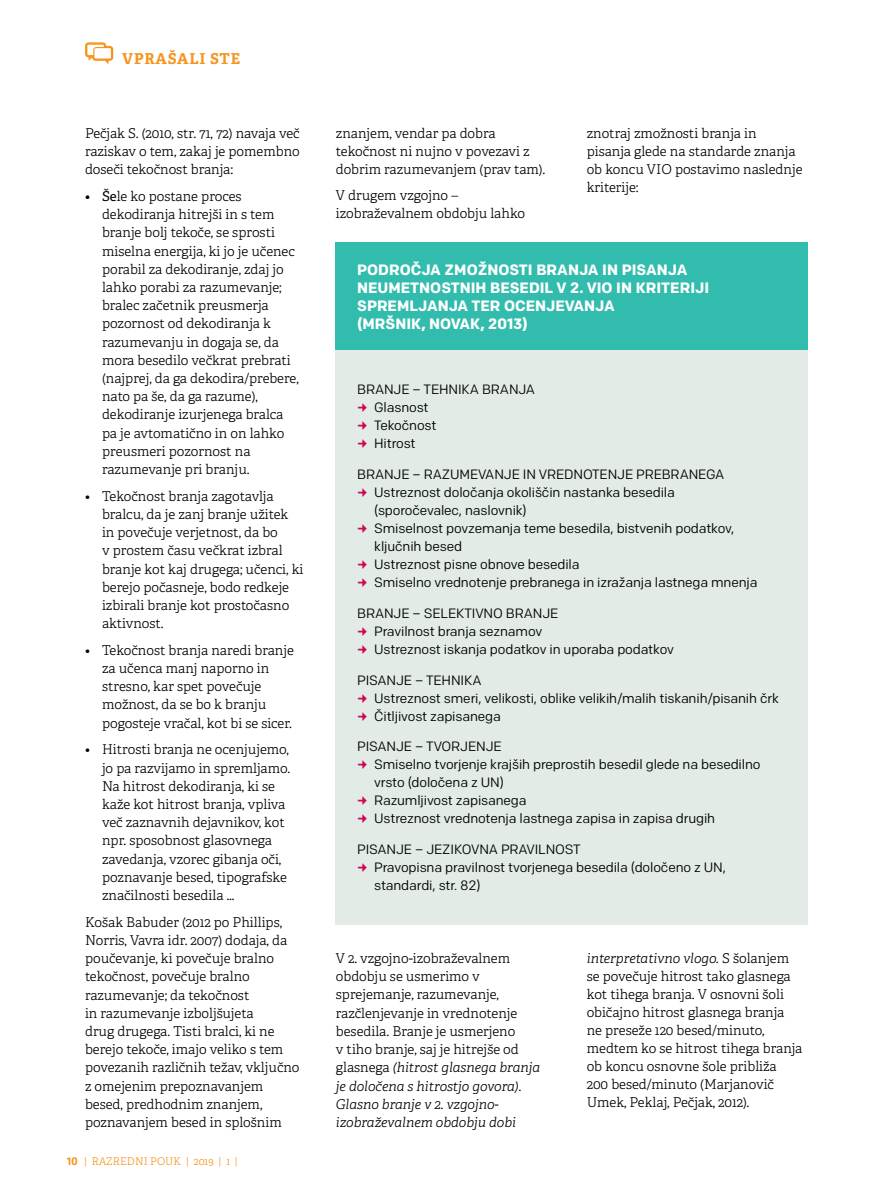
<style>
.page{position:relative;width:893px;height:1191px;background:#fff}
.page>*{position:absolute;margin:0;border:0;box-sizing:border-box;transform-origin:0 0}
.t1{font:700 15px/18px "Chrono";color:#fff}
.t2{font:700 15px "Adelle";letter-spacing:.05em;color:#f7941e}
.t3{font:300 13.5px/18.1px "Adelle";color:#000}
.t4{font:13.5px/18px "Chrono";letter-spacing:-.01em;color:#000}
.t5{font:300 10.5px "Adelle";color:#f7941e}
.s1{font-weight:400}
.s2{font-family:"Adelle Sans";font-weight:700}
.s3{font-style:italic}
</style>
<div class="page">
<div style="left:336px;top:242px;width:472px;height:108px;background:#32bcad"></div>
<div style="left:336px;top:350px;width:472px;height:574px;background:#e3ebe6"></div>
<svg style="left:85px;top:42px;width:28px;height:22px"></svg>
<p class="t2" style="left:122px;top:49px;width:119px">VPRAŠALI STE</p>
<p class="t3" style="left:85px;top:124px;width:216px;text-align:justify">Pečjak S. (2010, str. 71, 72) navaja več raziskav o tem, zakaj je pomembno doseči tekočnost branja:</p>
<p class="t3" style="left:102px;top:187px;width:198px;text-indent:-17px"><span class="s1">• Še</span>le ko postane proces dekodiranja hitrejši in s tem branje bolj tekoče, se sprosti miselna energija, ki jo je učenec porabil za dekodiranje, zdaj jo lahko porabi za razumevanje; bralec začetnik preusmerja pozornost od dekodiranja k razumevanju in dogaja se, da mora besedilo večkrat prebrati (najprej, da ga dekodira/prebere, nato pa še, da ga razume), dekodiranje izurjenega bralca pa je avtomatično in on lahko preusmeri pozornost na razumevanje pri branju.</p>
<p class="t3" style="left:102px;top:487px;width:203px;text-indent:-17px">• Tekočnost branja zagotavlja bralcu, da je zanj branje užitek in povečuje verjetnost, da bo<br>v prostem času večkrat izbral branje kot kaj drugega; učenci, ki berejo počasneje, bodo redkeje izbirali branje kot prostočasno aktivnost.</p>
<p class="t3" style="left:102px;top:641px;width:193px;text-indent:-17px">• Tekočnost branja naredi branje za učenca manj naporno in stresno, kar spet povečuje možnost, da se bo k branju pogosteje vračal, kot bi se sicer.</p>
<p class="t3" style="left:102px;top:740px;width:190px;text-indent:-17px">• Hitrosti branja ne ocenjujemo, jo pa razvijamo in spremljamo.<br>Na hitrost dekodiranja, ki se kaže kot hitrost branja, vpliva več zaznavnih dejavnikov, kot npr. sposobnost glasovnega zavedanja, vzorec gibanja oči, poznavanje besed, tipografske značilnosti besedila …</p>
<p class="t3" style="left:85px;top:913px;width:216px">Košak Babuder (2012 po Phillips,<br>Norris, Vavra idr. 2007) dodaja, da poučevanje, ki povečuje bralno tekočnost, povečuje bralno razumevanje; da tekočnost<br>in razumevanje izboljšujeta<br>drug drugega. Tisti bralci, ki ne berejo tekoče, imajo veliko s tem povezanih različnih težav, vključno z omejenim prepoznavanjem besed, predhodnim znanjem, poznavanjem besed in splošnim</p>
<p class="t5" style="left:67px;top:1154px;width:173px"><span class="s2">10</span> | RAZREDNI POUK | 2019 | 1 |</p>
<p class="t3" style="left:336px;top:124px;width:211px">znanjem, vendar pa dobra tekočnost ni nujno v povezavi z dobrim razumevanjem (prav tam).</p>
<p class="t3" style="left:336px;top:187px;width:191px">V drugem vzgojno – izobraževalnem obdobju lahko</p>
<p class="t3" style="left:587px;top:124px;width:217px">znotraj zmožnosti branja in pisanja glede na standarde znanja ob koncu VI O postavimo naslednje kriterije:</p>
<p class="t1" style="left:357px;top:260px;width:12px">POD</p>
<p class="t1" style="left:389px;top:260px;width:22px">ROČJA</p>
<p class="t1" style="left:445px;top:260px;width:12px">ZMO</p>
<p class="t1" style="left:478px;top:260px;width:20px">ŽNOSTI</p>
<p class="t1" style="left:536px;top:260px;width:33px">BRANJA</p>
<p class="t1" style="left:602px;top:260px;width:30px">IN PISANJA</p>
<p class="t1" style="left:357px;top:278px;width:11px">NEUMETNOSTNI</p>
<p class="t1" style="left:476px;top:278px;width:25px">H BESEDI</p>
<p class="t1" style="left:545px;top:278px;width:52px">L V 2. VIO</p>
<p class="t1" style="left:616px;top:278px;width:95px">IN KRITERIJI</p>
<p class="t1" style="left:357px;top:296px;width:259px">SPREMLJANJA TER OCENJEVANJA (MRŠNIK, NOVAK, 2013)</p>
<p class="t4" style="left:374px;top:380px;width:162px;text-indent:-17px">BRANJE – TEHNIKA BRANJA<br>Glasnost<br>Tekočnost<br>Hitrost</p>
<p class="t4" style="left:374px;top:465px;width:385px;text-indent:-17px">BRANJE – RAZUMEVANJE IN VREDNOTENJE PREBRANEGA Ustreznost določanja okoliščin nastanka besedila (sporočevalec, naslovnik)<br>Smiselnost povzemanja teme besedila, bistvenih podatkov, ključnih besed<br>Ustreznost pisne obnove besedila<br>Smiselno vrednotenje prebranega in izražanja lastnega mnenja</p>
<p class="t4" style="left:374px;top:604px;width:301px;text-indent:-17px">BRANJE – SELEKTIVNO BRANJE<br>Pravilnost branja seznamov<br>Ustreznost iskanja podatkov in uporaba podatkov</p>
<p class="t4" style="left:374px;top:670px;width:406px;text-indent:-17px">PISANJE – TEHNIKA<br>Ustreznost smeri, velikosti, oblike velikih/malih tiskanih/pisanih črk<br>Čitljivost zapisanega</p>
<p class="t4" style="left:374px;top:737px;width:388px;text-indent:-17px">PISANJE – TVORJENJE<br>Smiselno tvorjenje krajših preprostih besedil glede na besedilno vrsto (določena z UN)<br>Razumljivost zapisanega<br>Ustreznost vrednotenja lastnega zapisa in zapisa drugih</p>
<p class="t4" style="left:374px;top:840px;width:353px;text-indent:-17px">PISANJE – JEZIKOVNA PRAVILNOST<br>Pravopisna pravilnost tvorjenega besedila (določeno z UN, standardi, str. 82)</p>
<p class="t3" style="left:336px;top:949px;width:206px">V 2. vzgojno-izobraževalnem obdobju se usmerimo v sprejemanje, razumevanje, razčlenjevanje in vrednotenje besedila. Branje je usmerjeno<br>v tiho branje, saj je hitrejše od glasnega <span class="s3">(hitrost glasnega branja je določena s hitrostjo govora).<br>Glasno branje v 2. vzgojno&shy;izobraževalnem obdobju dobi</span></p>
<p class="t3" style="left:587px;top:949px;width:217px"><span class="s3">interpretativno vlogo.</span> S šolanjem se povečuje hitrost tako glasnega kot tihega branja. V osnovni šoli običajno hitrost glasnega branja ne preseže 120 besed/minuto, medtem ko se hitrost tihega branja ob koncu osnovne šole približa<br>200 besed/minuto (Marjanovič<br>Umek, Peklaj, Pečjak, 2012)<span class="s3">.</span></p>
</div>
